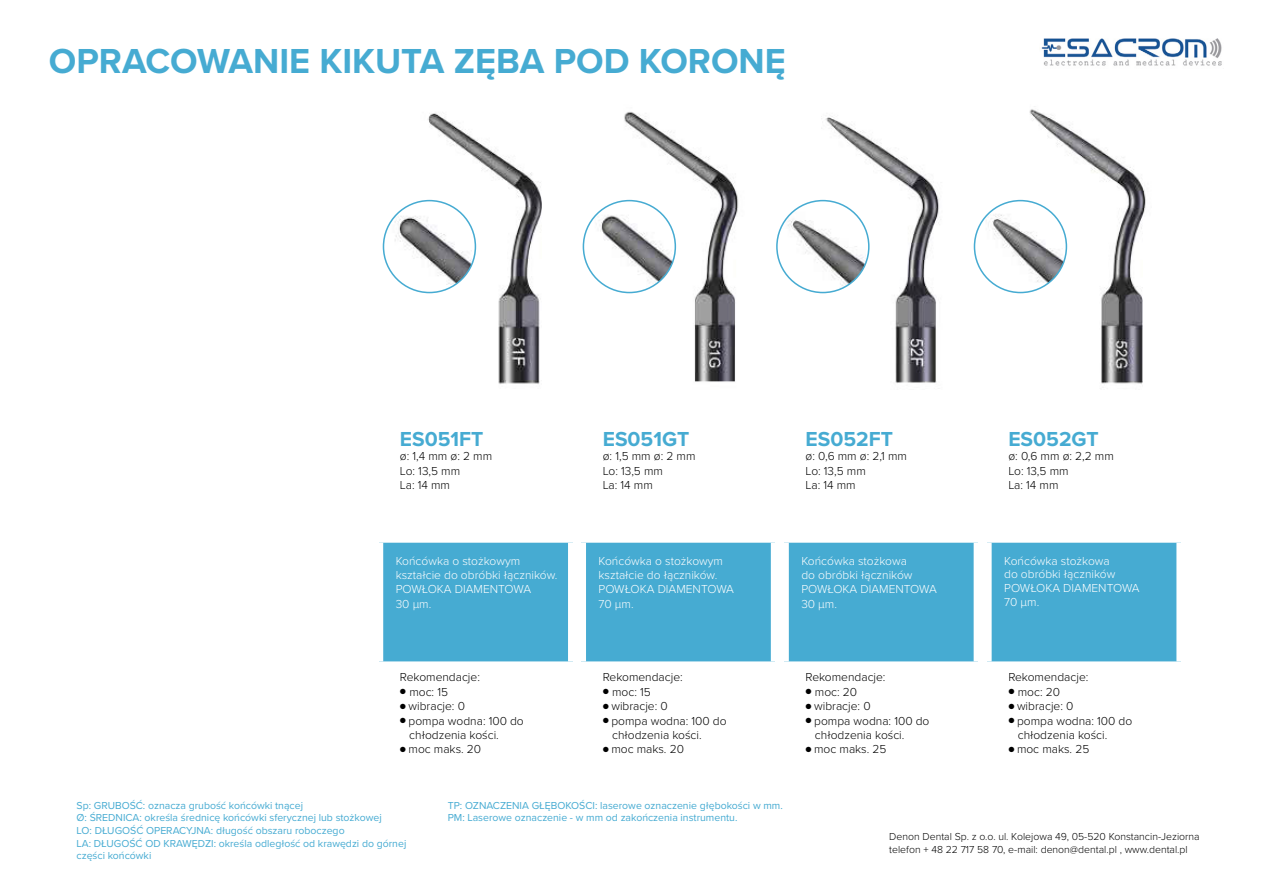
<style>
.page{position:relative;width:1263px;height:893px;background:#fff}
.page>*{position:absolute;margin:0;border:0;box-sizing:border-box;transform-origin:0 0}
.t1{font:700 36px "Proxima Nova";color:#46abd2}
.t2{font:700 21px "Proxima Nova";color:#46abd2}
.t3{font:300 12px "Proxima Nova";color:#000}
.t4{font:300 12px/14.4px "Proxima Nova";color:#fff}
.t5{font:10.5px/12.6px "Proxima Nova";color:#46abd2}
.t6{font:300 10.5px "Proxima Nova";color:#000}
.s1{font-size:9px}
</style>
<div class="page">
<img style="left:1041px;top:38px;width:181px;height:28px">
<div style="left:379px;top:538px;width:193px;height:128px;background:#46abd2"></div>
<div style="left:374px;top:543px;width:9px;height:118px;background:#fff"></div>
<div style="left:568px;top:543px;width:9px;height:118px;background:#fff"></div>
<div style="left:374px;top:534px;width:203px;height:9px;background:#fff"></div>
<div style="left:374px;top:661px;width:203px;height:9px;background:#fff"></div>
<img style="left:403px;top:113px;width:139px;height:271px">
<div style="left:581px;top:538px;width:194px;height:128px;background:#46abd2"></div>
<div style="left:577px;top:543px;width:9px;height:118px;background:#fff"></div>
<div style="left:771px;top:543px;width:9px;height:118px;background:#fff"></div>
<div style="left:577px;top:534px;width:203px;height:9px;background:#fff"></div>
<div style="left:577px;top:661px;width:203px;height:9px;background:#fff"></div>
<img style="left:615px;top:112px;width:124px;height:270px">
<div style="left:784px;top:538px;width:194px;height:128px;background:#46abd2"></div>
<div style="left:780px;top:543px;width:9px;height:118px;background:#fff"></div>
<div style="left:974px;top:543px;width:9px;height:118px;background:#fff"></div>
<div style="left:780px;top:534px;width:203px;height:9px;background:#fff"></div>
<div style="left:780px;top:661px;width:203px;height:9px;background:#fff"></div>
<img style="left:821px;top:116px;width:118px;height:267px">
<div style="left:987px;top:538px;width:194px;height:128px;background:#46abd2"></div>
<div style="left:983px;top:543px;width:9px;height:118px;background:#fff"></div>
<div style="left:1176px;top:543px;width:9px;height:118px;background:#fff"></div>
<div style="left:983px;top:534px;width:202px;height:9px;background:#fff"></div>
<div style="left:983px;top:661px;width:202px;height:9px;background:#fff"></div>
<img style="left:1021px;top:109px;width:125px;height:275px">
<svg style="left:383px;top:201px;width:92px;height:92px"></svg>
<img style="left:386px;top:208px;width:87px;height:78px">
<div style="left:383px;top:200px;width:93px;height:93px;border:2px solid #46abd2;border-radius:50%"></div>
<svg style="left:583px;top:201px;width:92px;height:92px"></svg>
<img style="left:586px;top:206px;width:87px;height:81px">
<div style="left:583px;top:200px;width:93px;height:93px;border:2px solid #46abd2;border-radius:50%"></div>
<img style="left:779px;top:203px;width:87px;height:87px">
<div style="left:776px;top:200px;width:93px;height:93px;border:2px solid #46abd2;border-radius:50%"></div>
<img style="left:977px;top:205px;width:87px;height:83px">
<div style="left:974px;top:200px;width:93px;height:93px;border:2px solid #46abd2;border-radius:50%"></div>
<p class="t1" style="left:49px;top:34px;width:738px">OPRACOWANIE KIKUTA ZĘBA POD KORONĘ</p>
<p class="t2" style="left:400px;top:423px;width:85px">ES051FT</p>
<p class="t3" style="left:400px;top:447px;width:94px">ø: 1,4 mm ø: 2 mm</p>
<p class="t3" style="left:400px;top:462px;width:62px">Lo: 13,5 mm</p>
<p class="t3" style="left:400px;top:476px;width:52px">La: 14 mm</p>
<p class="t2" style="left:603px;top:423px;width:88px">ES051GT</p>
<p class="t3" style="left:603px;top:447px;width:94px">ø: 1,5 mm ø: 2 mm</p>
<p class="t3" style="left:603px;top:462px;width:62px">Lo: 13,5 mm</p>
<p class="t3" style="left:603px;top:476px;width:52px">La: 14 mm</p>
<p class="t2" style="left:806px;top:423px;width:89px">ES052FT</p>
<p class="t3" style="left:806px;top:447px;width:103px">ø: 0,6 mm ø: 2,1 mm</p>
<p class="t3" style="left:806px;top:462px;width:62px">Lo: 13,5 mm</p>
<p class="t3" style="left:806px;top:476px;width:52px">La: 14 mm</p>
<p class="t2" style="left:1008px;top:423px;width:92px">ES052GT</p>
<p class="t3" style="left:1008px;top:447px;width:107px">ø: 0,6 mm ø: 2,2 mm</p>
<p class="t3" style="left:1008px;top:462px;width:62px">Lo: 13,5 mm</p>
<p class="t3" style="left:1008px;top:476px;width:52px">La: 14 mm</p>
<p class="t4" style="left:396px;top:553px;width:163px">Końcówka o stożkowym kształcie do obróbki łączników.</p>
<p class="t4" style="left:396px;top:582px;width:137px">POWŁOKA DIAMENTOWA</p>
<p class="t4" style="left:396px;top:596px;width:37px">30 μm.</p>
<p class="t4" style="left:598px;top:553px;width:126px">Końcówka o stożkowym kształcie do łączników.</p>
<p class="t4" style="left:598px;top:582px;width:137px">POWŁOKA DIAMENTOWA</p>
<p class="t4" style="left:598px;top:596px;width:37px">70 μm.</p>
<p class="t4" style="left:801px;top:553px;width:107px">Końcówka stożkowa</p>
<p class="t4" style="left:801px;top:567px;width:113px">do obróbki łączników</p>
<p class="t4" style="left:801px;top:582px;width:137px">POWŁOKA DIAMENTOWA</p>
<p class="t4" style="left:801px;top:596px;width:37px">30 μm.</p>
<p class="t4" style="left:1004px;top:553px;width:107px">Końcówka stożkowa</p>
<p class="t4" style="left:1004px;top:566px;width:113px">do obróbki łączników</p>
<p class="t4" style="left:1004px;top:580px;width:137px">POWŁOKA DIAMENTOWA</p>
<p class="t4" style="left:1004px;top:594px;width:37px">70 μm.</p>
<p class="t3" style="left:400px;top:668px;width:82px">Rekomendacje:</p>
<p class="t3" style="left:400px;top:683px;width:50px"><span class="s1">●</span> moc: 15</p>
<p class="t3" style="left:400px;top:697px;width:67px"><span class="s1">●</span> wibracje: 0</p>
<p class="t3" style="left:400px;top:712px;width:125px"><span class="s1">●</span> pompa wodna: 100 do</p>
<p class="t3" style="left:409px;top:726px;width:91px">chłodzenia kości.</p>
<p class="t3" style="left:400px;top:740px;width:83px"><span class="s1">●</span> moc maks. 20</p>
<p class="t3" style="left:603px;top:668px;width:82px">Rekomendacje:</p>
<p class="t3" style="left:603px;top:683px;width:50px"><span class="s1">●</span> moc: 15</p>
<p class="t3" style="left:603px;top:697px;width:67px"><span class="s1">●</span> wibracje: 0</p>
<p class="t3" style="left:603px;top:712px;width:125px"><span class="s1">●</span> pompa wodna: 100 do</p>
<p class="t3" style="left:612px;top:726px;width:91px">chłodzenia kości.</p>
<p class="t3" style="left:603px;top:740px;width:83px"><span class="s1">●</span> moc maks. 20</p>
<p class="t5" style="left:77px;top:798px;width:228px">Sp: GRUBOŚĆ: oznacza grubość końcówki tnącej</p>
<p class="t5" style="left:77px;top:811px;width:307px">Ø: ŚREDNICA: określa średnicę końcówki sferycznej lub stożkowej</p>
<p class="t5" style="left:77px;top:824px;width:270px">LO: DŁUGOŚĆ OPERACYJNA: długość obszaru roboczego</p>
<p class="t5" style="left:77px;top:836px;width:331px">LA: DŁUGOŚĆ OD KRAWĘDZI: określa odległość od krawędzi do górnej części końcówki</p>
<p class="t5" style="left:448px;top:798px;width:337px">TP: OZNACZENIA GŁĘBOKOŚCI: laserowe oznaczenie głębokości w mm.</p>
<p class="t5" style="left:448px;top:811px;width:291px">PM: Laserowe oznaczenie - w mm od zakończenia instrumentu.</p>
<p class="t3" style="left:806px;top:668px;width:82px">Rekomendacje:</p>
<p class="t3" style="left:806px;top:683px;width:53px"><span class="s1">●</span> moc: 20</p>
<p class="t3" style="left:806px;top:697px;width:67px"><span class="s1">●</span> wibracje: 0</p>
<p class="t3" style="left:806px;top:712px;width:125px"><span class="s1">●</span> pompa wodna: 100 do</p>
<p class="t3" style="left:815px;top:726px;width:91px">chłodzenia kości.</p>
<p class="t3" style="left:806px;top:740px;width:82px"><span class="s1">●</span> moc maks. 25</p>
<p class="t3" style="left:1008px;top:668px;width:82px">Rekomendacje:</p>
<p class="t3" style="left:1008px;top:683px;width:53px"><span class="s1">●</span> moc: 20</p>
<p class="t3" style="left:1008px;top:697px;width:67px"><span class="s1">●</span> wibracje: 0</p>
<p class="t3" style="left:1008px;top:712px;width:125px"><span class="s1">●</span> pompa wodna: 100 do</p>
<p class="t3" style="left:1018px;top:726px;width:91px">chłodzenia kości.</p>
<p class="t3" style="left:1008px;top:740px;width:82px"><span class="s1">●</span> moc maks. 25</p>
<p class="t6" style="left:889px;top:829px;width:312px">Denon Dental Sp. z o.o. ul. Kolejowa 49, 05-520 Konstancin-Jeziorna</p>
<p class="t6" style="left:889px;top:841px;width:300px">telefon + 48 22 717 58 70, e-mail: denon@dental.pl , www.dental.pl</p>
</div>
